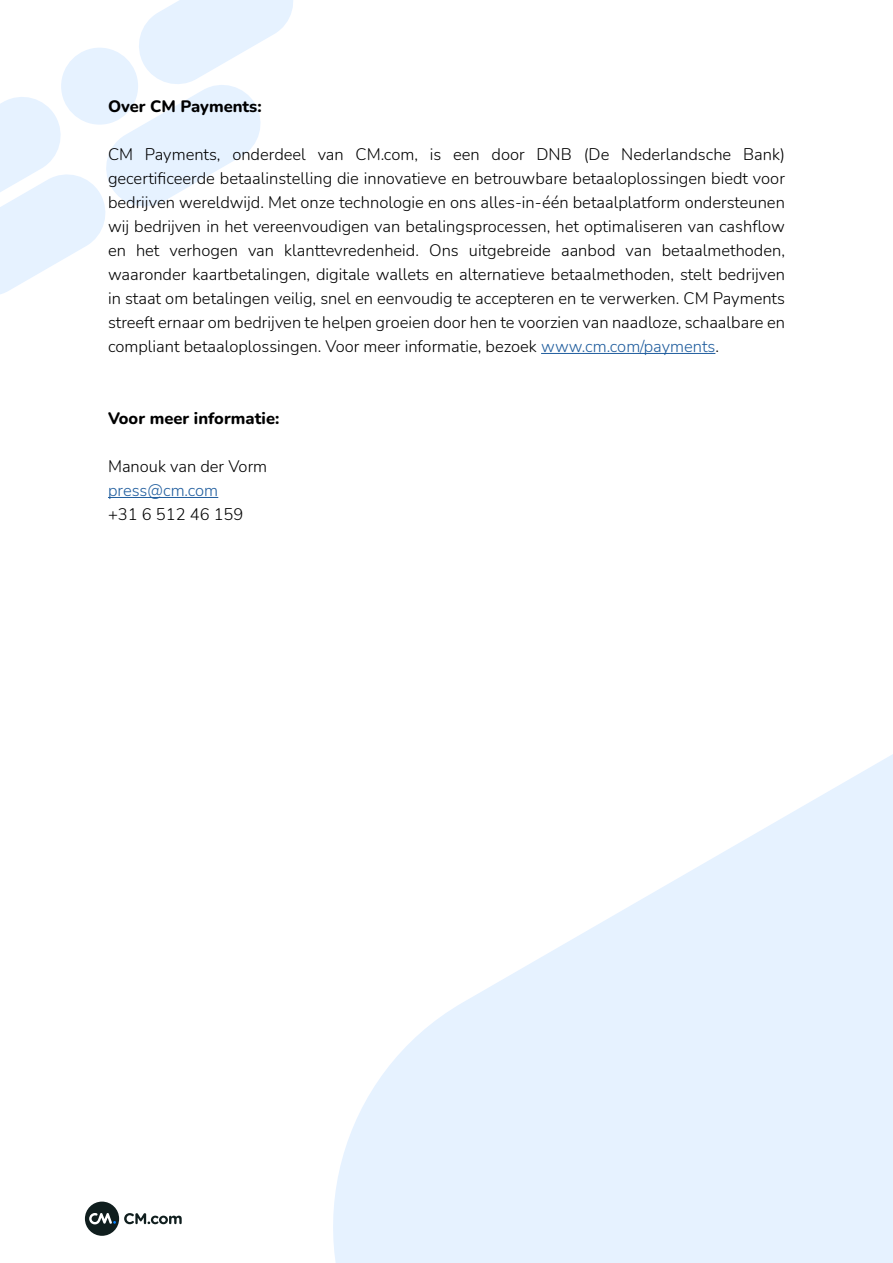
<style>
.page{position:relative;width:893px;height:1263px;background:#fff}
.page>*{position:absolute;margin:0;border:0;box-sizing:border-box;transform-origin:0 0}
.t1{font:300 16.5px/24px "Nunito";color:#000;text-align:justify}
.t2{font:800 16.5px "Nunito";color:#000}
.t3{font:300 16.5px "Nunito";color:#215e9e}
.s1{color:#215e9e}
</style>
<div class="page">
<svg style="left:124px;top:1213px;width:58px;height:11px"></svg>
<div style="left:85px;top:1201px;width:34px;height:35px;background:#101e1e;border-radius:50%"></div>
<svg style="left:89px;top:1213px;width:27px;height:11px"></svg>
<svg style="left:0;top:0;width:293px;height:294px"></svg>
<div style="left:61px;top:48px;width:77px;height:77px;background:#e6f2ff;border-radius:50%"></div>
<svg style="left:333px;top:754px;width:560px;height:509px;fill:#e6f2ff"></svg>
<hr style="left:541px;top:353px;width:174px;height:1px;background:#215e9e">
<hr style="left:108px;top:497px;width:110px;height:1px;background:#215e9e">
<p class="t2" style="left:108px;top:95px;width:155px">Over CM Payments:</p>
<p class="t1" style="left:108px;top:142px;width:678px">CM Payments, onderdeel van CM.com, is een door DNB (De Nederlandsche Bank) gecertificeerde betaalinstelling die innovatieve en betrouwbare betaaloplossingen biedt voor bedrijven wereldwijd. Met onze technologie en ons alles-in-één betaalplatform ondersteunen wij bedrijven in het vereenvoudigen van betalingsprocessen, het optimaliseren van cashflow en het verhogen van klanttevredenheid. Ons uitgebreide aanbod van betaalmethoden, waaronder kaartbetalingen, digitale wallets en alternatieve betaalmethoden, stelt bedrijven in staat om betalingen veilig, snel en eenvoudig te accepteren en te verwerken. CM Payments streeft ernaar om bedrijven te helpen groeien door hen te voorzien van naadloze, schaalbare en compliant betaaloplossingen. Voor meer informatie, bezoek <span class="s1">www.cm.com/payments</span>.</p>
<p class="t2" style="left:108px;top:407px;width:173px">Voor meer informatie:</p>
<p class="t1" style="left:108px;top:454px;width:161px">Manouk van der Vorm</p>
<p class="t3" style="left:108px;top:479px;width:112px">press@cm.com</p>
<p class="t1" style="left:108px;top:502px;width:137px">+31 6 512 46 159</p>
</div>
